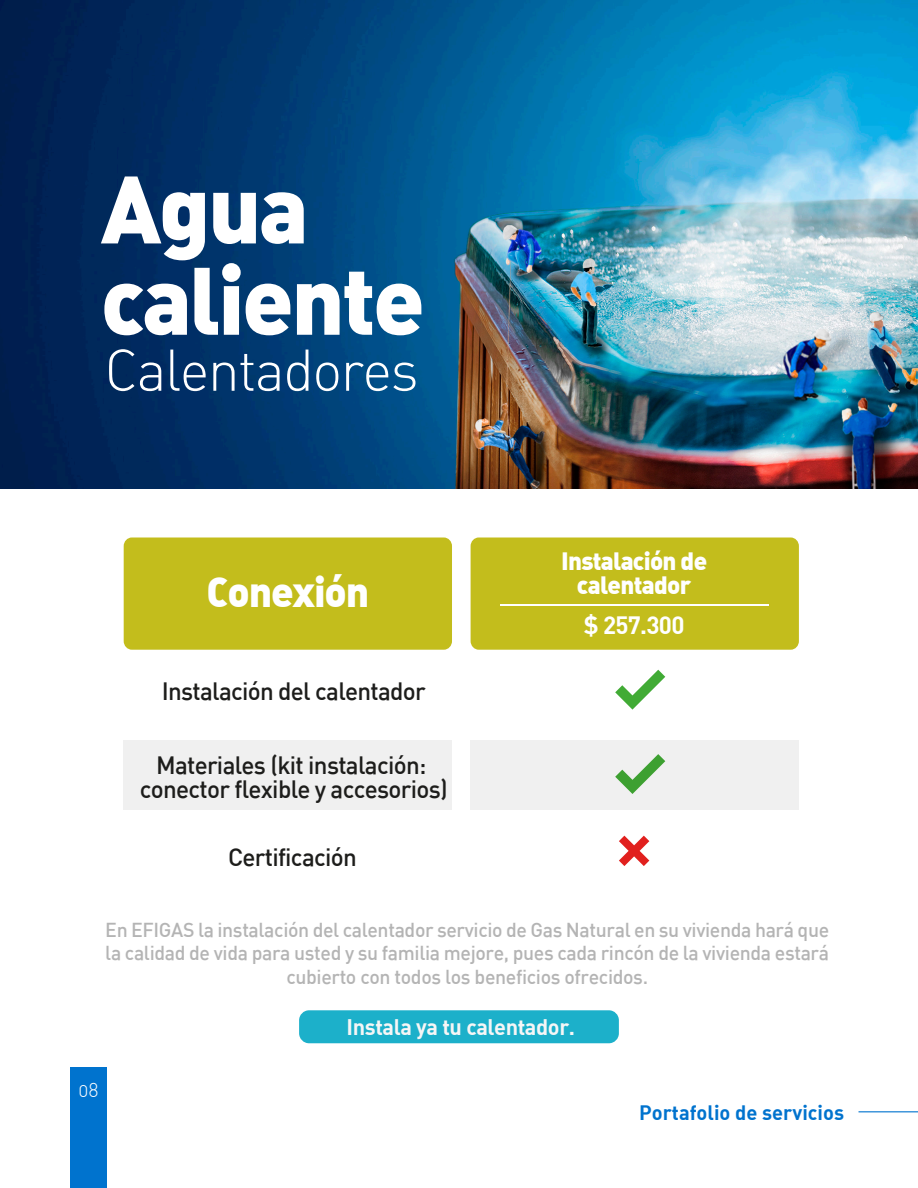
<style>
.page{position:relative;width:918px;height:1188px;background:#fff}
.page>*{position:absolute;margin:0;border:0;box-sizing:border-box;transform-origin:0 0}
.t1{font:94.05px/91.3px "DIN Black Alternate";letter-spacing:-.03em;color:#fff}
.t2{font:57.9px "DIN Light Alternate";letter-spacing:-.03em;color:#fff}
.t3{font:41.25px "DIN Black Alternate";letter-spacing:-.03em;color:#fff}
.t4{font:500 24.6px/23.9px "DIN";letter-spacing:-.03em;color:#1d1d1b;text-align:center}
.t5{font:24.6px/23.9px "DIN Black Alternate";letter-spacing:-.03em;color:#fff;text-align:center}
.t6{font:24.6px "DIN Bold";letter-spacing:-.03em;color:#fff}
.t7{font:22.05px "DIN Bold";letter-spacing:-.02em;color:#f6f6f6}
.t8{font:20.4px "DIN Bold Alternate";color:#0073ce}
.t9{font:500 19.8px/23.4px "DIN";letter-spacing:-.02em;color:#b4b4b4;text-align:center}
.t10{font:19.65px "DIN Light Alternate";color:#fff}
</style>
<div class="page">
<div style="left:471px;top:538px;width:328px;height:112px;background:#c3bd1c;border-radius:8px"></div>
<div style="left:471px;top:740px;width:328px;height:70px;background:#f0f0f0"></div>
<hr style="left:500px;top:604px;width:268px;height:2px;background:#fff">
<div style="left:124px;top:538px;width:328px;height:112px;background:#c3bd1c;border-radius:8px"></div>
<div style="left:124px;top:740px;width:328px;height:70px;background:#f0f0f0"></div>
<img style="left:0;top:0;width:918px;height:488px">
<svg style="left:615px;top:670px;width:50px;height:40px"></svg>
<svg style="left:615px;top:754px;width:50px;height:40px"></svg>
<svg style="left:619px;top:836px;width:30px;height:30px"></svg>
<div style="left:299px;top:1010px;width:320px;height:33px;background:#1cb0ca;border-radius:10px"></div>
<hr style="left:859px;top:1111px;width:59px;height:1px;background:#0073ce">
<div style="left:71px;top:1068px;width:36px;height:120px;background:#0073ce"></div>
<h1 class="t1" style="left:101px;top:159px;width:326px">Agua caliente</h1>
<h2 class="t2" style="left:104px;top:334px;width:316px">Calentadores</h2>
<h3 class="t3" style="left:206px;top:565px;width:164px">Conexión</h3>
<p class="t4" style="left:162px;top:678px;width:266px">Instalación del calentador</p>
<p class="t4" style="left:140px;top:752px;width:309px">Materiales (kit instalación: conector flexible y accesorios)</p>
<p class="t4" style="left:228px;top:844px;width:130px">Certificación</p>
<p class="t5" style="left:561px;top:548px;width:148px">Instalación de calentador</p>
<p class="t6" style="left:584px;top:609px;width:102px">$ 257.300</p>
<p class="t9" style="left:105px;top:917px;width:725px">En EFIGAS la instalación del calentador servicio de Gas Natural en su vivienda hará que la calidad de vida para usted y su familia mejore, pues cada rincón de la vivienda estará cubierto con todos los beneficios ofrecidos.</p>
<p class="t10" style="left:78px;top:1078px;width:22px">08</p>
<p class="t7" style="left:347px;top:1012px;width:230px">Instala ya tu calentador.</p>
<p class="t8" style="left:639px;top:1099px;width:206px">Portafolio de servicios</p>
</div>
